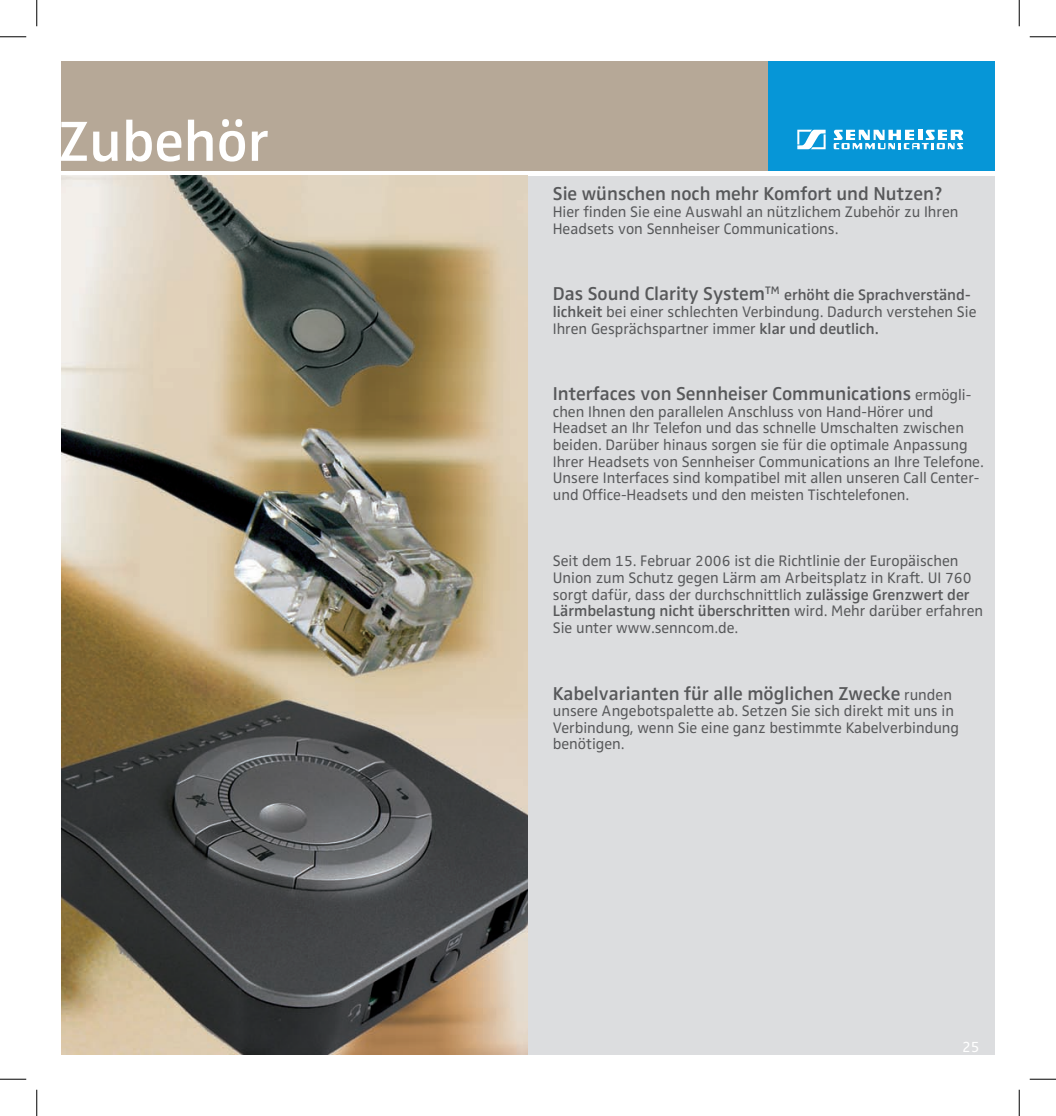
<style>
.page{position:relative;width:1056px;height:1116px;background:#fff}
.page>*{position:absolute;margin:0;border:0;box-sizing:border-box;transform-origin:0 0}
.t1{font:600 58.45px "Sennheiser";color:#fff}
.t2{font:600 19.25px "Sennheiser";color:#57585a}
.t3{font:15.75px/16.6px "Sennheiser";color:#57585a}
.t4{font:15.75px "Sennheiser";color:#fff}
.s1{font-weight:600;font-size:19.25px}
.s2{font-weight:600}
.s3{font-weight:400;font-size:15.75px}
</style>
<div class="page">
<div style="left:528px;top:176px;width:466px;height:878px;background:#dcdddf"></div>
<div style="left:62px;top:62px;width:932px;height:109px;background:#b6a897"></div>
<div style="left:768px;top:62px;width:226px;height:109px;background:#0696d7"></div>
<img style="left:62px;top:176px;width:466px;height:878px">
<svg style="left:797px;top:130px;width:28px;height:19px"></svg>
<svg style="left:833px;top:130px;width:130px;height:19px"></svg>
<svg style="left:0;top:36px;width:26px;height:1px"></svg>
<svg style="left:1029px;top:36px;width:27px;height:1px"></svg>
<svg style="left:0;top:1078px;width:26px;height:1px"></svg>
<svg style="left:1029px;top:1078px;width:27px;height:1px"></svg>
<svg style="left:36px;top:0;width:1px;height:26px"></svg>
<svg style="left:36px;top:1089px;width:1px;height:26px"></svg>
<svg style="left:1019px;top:0;width:1px;height:26px"></svg>
<svg style="left:1019px;top:1089px;width:1px;height:26px"></svg>
<h1 class="t1" style="left:58px;top:107px;width:212px">Zubehör</h1>
<p class="t2" style="left:553px;top:183px;width:391px">Sie wünschen noch mehr Komfort und Nutzen?</p>
<p class="t3" style="left:553px;top:203px;width:407px">Hier finden Sie eine Auswahl an nützlichem Zubehör zu Ihren<br>Head-sets von Sennheiser Communications.</p>
<p class="t3" style="left:553px;top:286px;width:425px"><span class="s1">Das Sound Clarity System</span><sup>TM</sup> <span class="s2">erhöht die Sprachverständ&shy;lichkeit</span> bei einer schlechten Verbindung. Dadurch verstehen Sie<br>Ihren Gesprächspartner immer <span class="s2">klar und deutlich.</span></p>
<p class="t2" style="left:553px;top:382px;width:420px">Interfaces von Sennheiser Communications <span class="s3">ermögli-</span></p>
<p class="t3" style="left:553px;top:403px;width:432px">chen Ihnen den parallelen Anschluss von Hand-Hörer und Headset an Ihr Telefon und das schnelle Umschalten zwischen beiden. Darüber hinaus sorgen sie für die optimale Anpassung Ihrer Headsets von Sennheiser Communications an Ihre Telefone.<br>Unsere Interfaces sind kompatibel mit allen unseren Call Center&shy;und Office-Headsets und den meisten Tischtelefonen.</p>
<p class="t3" style="left:553px;top:552px;width:432px">Seit dem 15. Februar 2006 ist die Richtlinie der Europäischen Union zum Schutz gegen Lärm am Arbeitsplatz in Kraft. UI 760 sorgt dafür, dass der durchschnittlich <span class="s2">zulässige Grenzwert der Lärmbelastung nicht überschritten</span> wird. Mehr darüber erfahren Sie unter www.senncom.de.</p>
<p class="t2" style="left:553px;top:681px;width:401px">Kabelvarianten für alle möglichen Zwecke <span class="s3">runden</span></p>
<p class="t3" style="left:553px;top:702px;width:408px">unsere Angebotspalette ab. Setzen Sie sich direkt mit uns in<br>Verbindung, wenn Sie eine ganz bestimmte Kabelverbindung benötigen.</p>
<p class="t4" style="left:962px;top:1037px;width:19px">25</p>
</div>
